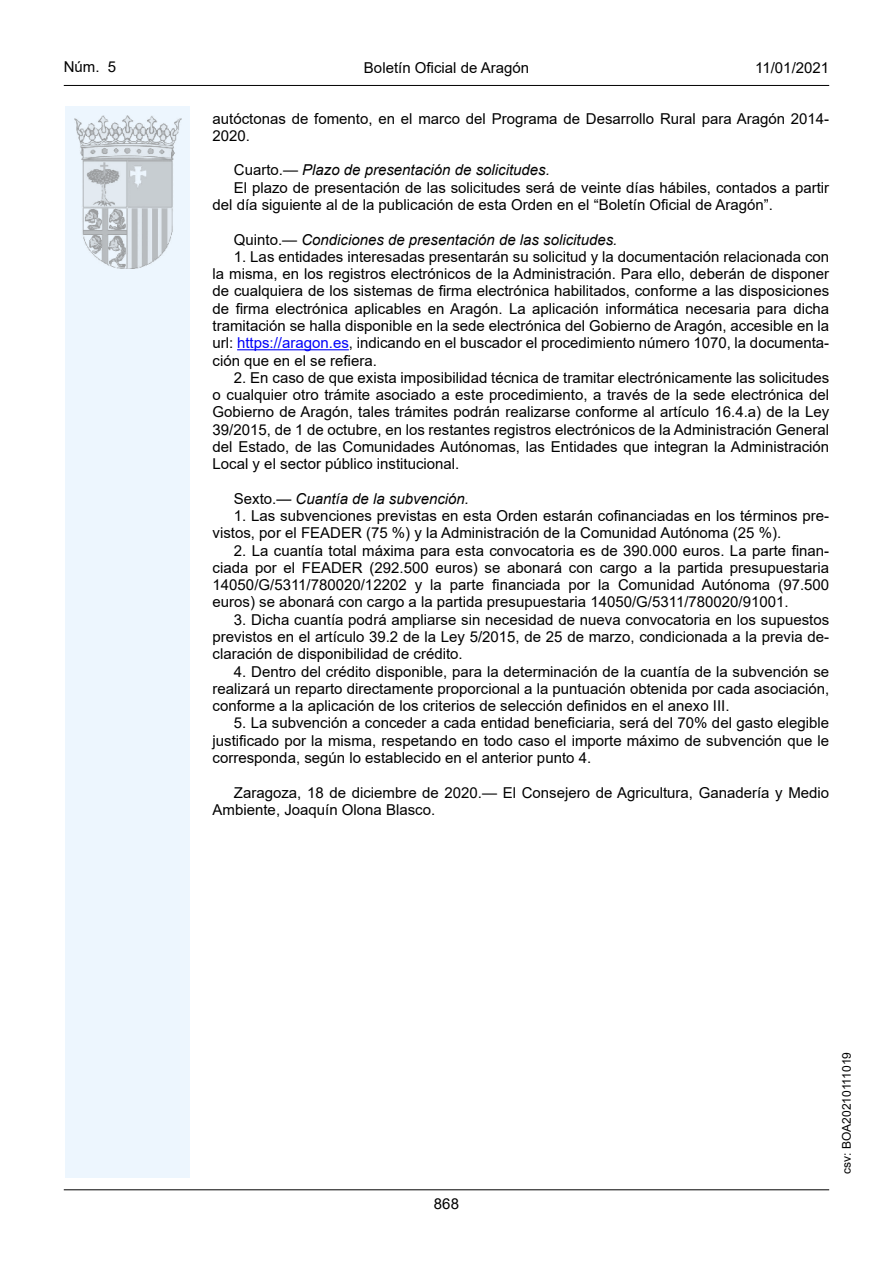
<style>
.page{position:relative;width:893px;height:1263px;background:#fff}
.page>*{position:absolute;margin:0;border:0;box-sizing:border-box;transform-origin:0 0}
.inicio_de_parrafo{font:15px/17.2px "Arial";color:#000;text-align:justify}
.inicio_de_parrafo-2{font:italic 15px "Arial";color:#000}
.t1{font:15px "Arial MT2";color:#000}
.t2{font:12px "Arial MT2";color:#000}
.s1{font-family:"Arial MT2"}
.s2{font-style:normal}
.s3{color:#0000fa}
</style>
<div class="page">
<hr style="left:64px;top:1189px;width:765px;height:1px;background:#000">
<hr style="left:64px;top:85px;width:765px;height:1px;background:#000">
<div style="left:65px;top:106px;width:125px;height:1072px;background:#edf6fe"></div>
<img style="left:75px;top:115px;width:106px;height:153px">
<hr style="left:237px;top:349px;width:112px;height:1px;background:#0000fa">
<p class="t1" style="left:64px;top:57px;width:54px">Núm. 5</p>
<p class="inicio_de_parrafo" style="left:364px;top:59px;width:167px">Boletín Oficial de Aragón</p>
<p class="t1" style="left:755px;top:57px;width:75px">11/01/2021</p>
<p class="inicio_de_parrafo" style="left:213px;top:110px;width:618px">autóctonas de fomento, en el marco del Programa de Desarrollo Rural para Aragón 2014-<br><span class="s1">2020.</span></p>
<p class="inicio_de_parrafo-2" style="left:234px;top:160px;width:317px"><span class="s2">Cuarto.—</span> Plazo de presentación de solicitudes.</p>
<p class="inicio_de_parrafo" style="left:213px;top:179px;width:618px;text-indent:21px">El plazo de presentación de las solicitudes será de veinte días hábiles, contados a partir del día siguiente al de la publicación de esta Orden en el “Boletín Oficial de Aragón”.</p>
<p class="inicio_de_parrafo-2" style="left:234px;top:230px;width:385px"><span class="s2">Quinto.—</span> Condiciones de presentación de las solicitudes.</p>
<p class="inicio_de_parrafo" style="left:213px;top:248px;width:618px;text-indent:21px">1. Las entidades interesadas presentarán su solicitud y la documentación relacionada con la misma, en los registros electrónicos de la Administración. Para ello, deberán de disponer de cualquiera de los sistemas de firma electrónica habilitados, conforme a las disposiciones de firma electrónica aplicables en Aragón. La aplicación informática necesaria para dicha tramitación se halla disponible en la sede electrónica del Gobierno de Aragón, accesible en la url: <span class="s3">https://aragon.es</span>, indicando en el buscador el procedimiento número 1070, la documenta&shy;ción que en el se refiera.</p>
<p class="inicio_de_parrafo" style="left:213px;top:369px;width:618px;text-indent:21px">2. En caso de que exista imposibilidad técnica de tramitar electrónicamente las solicitudes o cualquier otro trámite asociado a este procedimiento, a través de la sede electrónica del Gobierno de Aragón, tales trámites podrán realizarse conforme al artículo 16.4.a) de la Ley 39/2015, de 1 de octubre, en los restantes registros electrónicos de la Administración General del Estado, de las Comunidades Autónomas, las Entidades que integran la Administración Local y el sector público institucional.</p>
<p class="inicio_de_parrafo-2" style="left:234px;top:489px;width:237px"><span class="s2">Sexto.</span>— Cuantía de la subvención.</p>
<p class="inicio_de_parrafo" style="left:213px;top:507px;width:618px;text-indent:21px">1. Las subvenciones previstas en esta Orden estarán cofinanciadas en los términos pre&shy;vistos, por el FEADER (75 %) y la Administración de la Comunidad Autónoma (25 %).</p>
<p class="inicio_de_parrafo" style="left:213px;top:542px;width:618px;text-indent:21px">2. La cuantía total máxima para esta convocatoria es de 390.000 euros. La parte finan&shy;ciada por el FEADER (292.500 euros) se abonará con cargo a la partida presupuestaria 14050/G/5311/780020/12202 y la parte financiada por la Comunidad Autónoma (97.500 euros) se abonará con cargo a la partida presupuestaria 14050/G/5311/780020/91001.</p>
<p class="inicio_de_parrafo" style="left:213px;top:611px;width:618px;text-indent:21px">3. Dicha cuantía podrá ampliarse sin necesidad de nueva convocatoria en los supuestos previstos en el artículo 39.2 de la Ley 5/2015, de 25 de marzo, condicionada a la previa de&shy;claración de disponibilidad de crédito.</p>
<p class="inicio_de_parrafo" style="left:213px;top:663px;width:618px;text-indent:21px">4. Dentro del crédito disponible, para la determinación de la cuantía de la subvención se realizará un reparto directamente proporcional a la puntuación obtenida por cada asociación, conforme a la aplicación de los criterios de selección definidos en el anexo III.</p>
<p class="inicio_de_parrafo" style="left:213px;top:714px;width:618px;text-indent:21px">5. La subvención a conceder a cada entidad beneficiaria, será del 70% del gasto elegible justificado por la misma, respetando en todo caso el importe máximo de subvención que le corresponda, según lo establecido en el anterior punto 4.</p>
<p class="inicio_de_parrafo" style="left:213px;top:783px;width:618px;text-indent:21px">Zaragoza, 18 de diciembre de 2020.— El Consejero de Agricultura, Ganadería y Medio<br>Ambiente, Joaquín Olona Blasco.</p>
<p class="t1" style="left:434px;top:1193px;width:27px">868</p>
<p class="t2" style="left:838px;top:1174px;width:123px;rotate:-90deg">csv: BOA20210111019</p>
</div>
